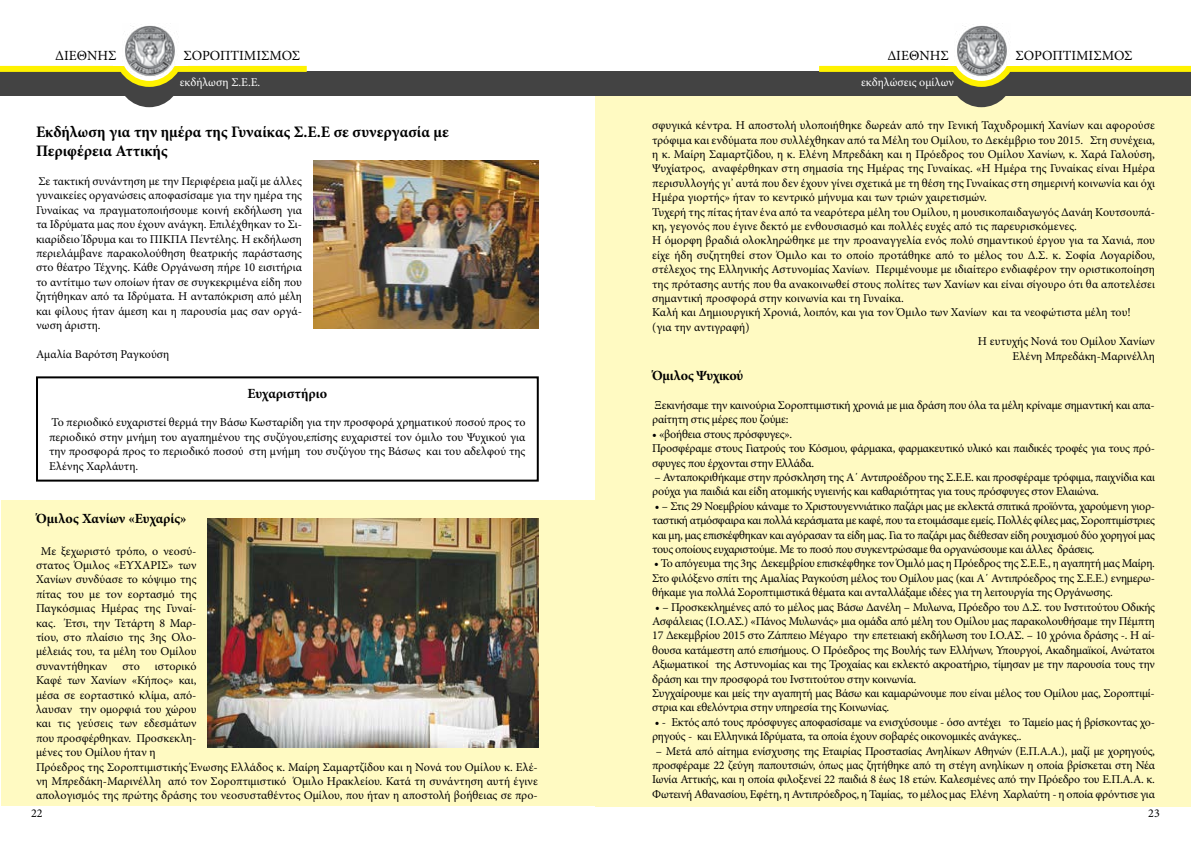
<style>
.page{position:relative;width:1191px;height:842px;background:#fff}
.page>*{position:absolute;margin:0;border:0;box-sizing:border-box;transform-origin:0 0}
.t1{font:700 16px/19.2px "Minion Pro";color:#000}
.t2{font:700 14px "Minion Pro";letter-spacing:-.01em;color:#000}
.t3{font:14px "Minion Pro";color:#000}
.t4{font:12px/14.4px "Minion Pro";letter-spacing:-.01em;color:#000}
.t5{font:12px "Minion Pro";color:#fff}
</style>
<div class="page">
<div style="left:1px;top:500px;width:595px;height:306px;background:#fffac2"></div>
<div style="left:595px;top:88px;width:596px;height:718px;background:#fffac2"></div>
<div style="left:595px;top:72px;width:596px;height:24px;background:#434343"></div>
<div style="left:819px;top:66px;width:136px;height:6px;background:#fff200"></div>
<div style="left:1006px;top:66px;width:185px;height:6px;background:#fff200"></div>
<svg style="left:943px;top:65px;width:76px;height:42px"></svg>
<div style="left:945px;top:50px;width:74px;height:16px;background:#fff"></div>
<img style="left:954px;top:25px;width:56px;height:51px">
<div style="left:0;top:72px;width:595px;height:24px;background:#434343"></div>
<div style="left:0;top:66px;width:123px;height:6px;background:#fff200"></div>
<div style="left:177px;top:66px;width:130px;height:6px;background:#fff200"></div>
<svg style="left:111px;top:65px;width:77px;height:42px"></svg>
<div style="left:113px;top:50px;width:74px;height:16px;background:#fff"></div>
<img style="left:122px;top:25px;width:56px;height:51px">
<img style="left:207px;top:519px;width:332px;height:228px">
<img style="left:314px;top:160px;width:225px;height:169px">
<div style="left:36px;top:376px;width:503px;height:106px;border:2px solid #000"></div>
<p class="t3" style="left:55px;top:46px;width:63px">ΔΙΕΘΝΗΣ</p>
<p class="t3" style="left:183px;top:46px;width:118px">ΣΟΡΟΠΤΙΜΙΣΜΟΣ</p>
<p class="t5" style="left:180px;top:74px;width:82px">εκδήλωση Σ.Ε.Ε.</p>
<h1 class="t1" style="left:36px;top:122px;width:414px">Εκδήλωση για την ημέρα της Γυναίκας Σ.Ε.Ε σε συνεργασία με<br>Περιφέρεια Αττικής</h1>
<p class="t4" style="left:36px;top:174px;width:267px;text-align:justify">Σε τακτική συνάντηση με την Περιφέρεια μαζί με άλλες γυναικείες οργανώσεις αποφασίσαμε για την ημέρα της Γυναίκας να πραγματοποιήσουμε κοινή εκδήλωση για τα Ιδρύματα μας που έχουν ανάγκη. Επιλέχθηκαν το Σι&shy;κιαρίδειο Ίδρυμα και το ΠΙΚΠΑ Πεντέλης. Η εκδήλωση περιελάμβανε παρακολούθηση θεατρικής παράστασης στο θέατρο Τέχνης. Κάθε Οργάνωση πήρε 10 εισιτήρια το αντίτιμο των οποίων ήταν σε συγκεκριμένα είδη που ζητήθηκαν από τα Ιδρύματα. Η ανταπόκριση από μέλη και φίλους ήταν άμεση και η παρουσία μας σαν οργά&shy;νωση άριστη.</p>
<p class="t4" style="left:36px;top:347px;width:135px">Αμαλία Βαρότση Ραγκούση</p>
<p class="t2" style="left:247px;top:383px;width:81px">Ευχαριστήριο</p>
<p class="t4" style="left:49px;top:415px;width:478px;text-align:justify">Το περιοδικό ευχαριστεί θερμά την Βάσω Κωσταρίδη για την προσφορά χρηματικού ποσού προς το περιοδικό στην μνήμη του αγαπημένου της συζύγου,επίσης ευχαριστεί τον όμιλο του Ψυχικού για την προσφορά προς το περιοδικό ποσού στη μνήμη του συζύγου της Βάσως και του αδελφού της Ελένης Χαρλάυτη.</p>
<p class="t2" style="left:36px;top:509px;width:152px">Όμιλος Χανίων «Ευχαρίς»</p>
<p class="t4" style="left:36px;top:543px;width:162px;text-align:justify;text-indent:5px">Με ξεχωριστό τρόπο, ο νεοσύ&shy;στατος Όμιλος «ΕΥΧΑΡΙΣ» των Χανίων συνδύασε το κόψιμο της πίτας του με τον εορτασμό της Παγκόσμιας Ημέρας της Γυναί&shy;κας. Έτσι, την Τετάρτη 8 Μαρ&shy;τίου, στο πλαίσιο της 3ης Ολο&shy;μέλειάς του, τα μέλη του Ομίλου συναντήθηκαν</p>
<p class="t4" style="left:36px;top:659px;width:503px;text-indent:119px">ιστορικό<br>Καφέ των Χανίων «Κήπος» και,<br>μέσα σε εορταστικό κλίμα, από-<br>λαυσαν την ομορφιά του χώρου<br>και τις γεύσεις των εδεσμάτων<br>που προσφέρθηκαν. Προσκεκλη-<br>μένες του Ομίλου ήταν η<br>Πρόεδρος της Σοροπτιμιστικής Ένωσης Ελλάδος κ. Μαίρη Σαμαρτζίδου και η Νονά του Ομίλου κ. Ελέ&shy;νη Μπρεδάκη-Μαρινέλλη από τον Σοροπτιμιστικό Όμιλο Ηρακλείου. Κατά τη συνάντηση αυτή έγινε απολογισμός της πρώτης δράσης του νεοσυσταθέντος Ομίλου, που ήταν η αποστολή βοήθειας σε προ-</p>
<p class="t4" style="left:122px;top:659px;width:19px">στο</p>
<p class="t3" style="left:887px;top:46px;width:63px">ΔΙΕΘΝΗΣ</p>
<p class="t3" style="left:1015px;top:46px;width:118px">ΣΟΡΟΠΤΙΜΙΣΜΟΣ</p>
<p class="t5" style="left:861px;top:74px;width:94px">εκδηλώσεις ομίλων</p>
<p class="t4" style="left:652px;top:118px;width:504px">σφυγικά κέντρα. Η αποστολή υλοποιήθηκε δωρεάν από την Γενική Ταχυδρομική Χανίων και αφορούσε</p>
<p class="t4" style="left:652px;top:133px;width:504px">τρόφιμα και ενδύματα που συλλέχθηκαν από τα Μέλη του Ομίλου, το Δεκέμβριο του 2015. Στη συνέχεια,</p>
<p class="t4" style="left:652px;top:147px;width:504px">η κ. Μαίρη Σαμαρτζίδου, η κ. Ελένη Μπρεδάκη και η Πρόεδρος του Ομίλου Χανίων, κ. Χαρά Γαλούση,</p>
<p class="t4" style="left:652px;top:161px;width:504px">Ψυχίατρος, αναφέρθηκαν στη σημασία της Ημέρας της Γυναίκας. «Η Ημέρα της Γυναίκας είναι Ημέρα</p>
<p class="t4" style="left:652px;top:176px;width:504px">περισυλλογής γι’ αυτά που δεν έχουν γίνει σχετικά με τη θέση της Γυναίκας στη σημερινή κοινωνία και όχι</p>
<p class="t4" style="left:652px;top:190px;width:336px">Ημέρα γιορτής» ήταν το κεντρικό μήνυμα και των τριών χαιρετισμών.</p>
<p class="t4" style="left:652px;top:205px;width:504px">Τυχερή της πίτας ήταν ένα από τα νεαρότερα μέλη του Ομίλου, η μουσικοπαιδαγωγός Δανάη Κουτσουπά-</p>
<p class="t4" style="left:652px;top:219px;width:426px">κη, γεγονός που έγινε δεκτό με ενθουσιασμό και πολλές ευχές από τις παρευρισκόμενες.</p>
<p class="t4" style="left:652px;top:233px;width:504px">Η όμορφη βραδιά ολοκληρώθηκε με την προαναγγελία ενός πολύ σημαντικού έργου για τα Χανιά, που</p>
<p class="t4" style="left:652px;top:248px;width:504px">είχε ήδη συζητηθεί στον Όμιλο και το οποίο προτάθηκε από το μέλος του Δ.Σ. κ. Σοφία Λογαρίδου,</p>
<p class="t4" style="left:652px;top:262px;width:504px">στέλεχος της Ελληνικής Αστυνομίας Χανίων. Περιμένουμε με ιδιαίτερο ενδιαφέρον την οριστικοποίηση</p>
<p class="t4" style="left:652px;top:277px;width:504px">της πρότασης αυτής που θα ανακοινωθεί στους πολίτες των Χανίων και είναι σίγουρο ότι θα αποτελέσει</p>
<p class="t4" style="left:652px;top:291px;width:253px">σημαντική προσφορά στην κοινωνία και τη Γυναίκα.</p>
<p class="t4" style="left:652px;top:305px;width:480px">Καλή και Δημιουργική Χρονιά, λοιπόν, και για τον Όμιλο των Χανίων και τα νεοφώτιστα μέλη του!</p>
<p class="t4" style="left:652px;top:320px;width:99px">(για την αντιγραφή)</p>
<p class="t4" style="left:978px;top:334px;width:178px">Η ευτυχής Νονά του Ομίλου Χανίων</p>
<p class="t4" style="left:1012px;top:349px;width:144px">Ελένη Μπρεδάκη-Μαρινέλλη</p>
<p class="t2" style="left:652px;top:366px;width:93px">Όμιλος Ψυχικού</p>
<p class="t4" style="left:652px;top:398px;width:504px">Ξεκινήσαμε την καινούρια Σοροπτιμιστική χρονιά με μια δράση που όλα τα μέλη κρίναμε σημαντική και απα&shy;ραίτητη στις μέρες που ζούμε:</p>
<p class="t4" style="left:652px;top:427px;width:504px">• «βοήθεια στους πρόσφυγες».<br>Προσφέραμε στους Γιατρούς του Κόσμου, φάρμακα, φαρμακευτικό υλικό και παιδικές τροφές για τους πρό&shy;σφυγες που έρχονται στην Ελλάδα.</p>
<p class="t4" style="left:652px;top:470px;width:504px">– Ανταποκριθήκαμε στην πρόσκληση της Α΄ Αντιπροέδρου της Σ.Ε.Ε. και προσφέραμε τρόφιμα, παιχνίδια και ρούχα για παιδιά και είδη ατομικής υγιεινής και καθαριότητας για τους πρόσφυγες στον Ελαιώνα.</p>
<p class="t4" style="left:652px;top:499px;width:504px;text-align:justify">• – Στις 29 Νοεμβρίου κάναμε το Χριστουγεννιάτικο παζάρι μας με εκλεκτά σπιτικά προϊόντα, χαρούμενη γιορ&shy;ταστική ατμόσφαιρα και πολλά κεράσματα με καφέ, που τα ετοιμάσαμε εμείς. Πολλές φίλες μας, Σοροπτιμίστριες και μη, μας επισκέφθηκαν και αγόρασαν τα είδη μας. Για το παζάρι μας διέθεσαν είδη ρουχισμού δύο χορηγοί μας τους οποίους ευχαριστούμε. Με το ποσό που συγκεντρώσαμε θα οργανώσουμε και άλλες δράσεις.</p>
<p class="t4" style="left:652px;top:556px;width:504px;text-align:justify">• Το απόγευμα της 3ης Δεκεμβρίου επισκέφθηκε τον Όμιλό μας η Πρόεδρος της Σ.Ε.Ε., η αγαπητή μας Μαίρη.<br>Στο φιλόξενο σπίτι της Αμαλίας Ραγκούση μέλος του Ομίλου μας (και Α΄ Αντιπρόεδρος της Σ.Ε.Ε.) ενημερω&shy;θήκαμε για πολλά Σοροπτιμιστικά θέματα και ανταλλάξαμε ιδέες για τη λειτουργία της Οργάνωσης.</p>
<p class="t4" style="left:652px;top:600px;width:504px">• – Προσκεκλημένες από το μέλος μας Βάσω Δανέλη – Μυλωνα, Πρόεδρο του Δ.Σ. του Ινστιτούτου Οδικής Ασφάλειας (Ι.Ο.ΑΣ.) «Πάνος Μυλωνάς» μια ομάδα από μέλη του Ομίλου μας παρακολουθήσαμε την Πέμπτη 17 Δεκεμβρίου 2015 στο Ζάππειο Μέγαρο την επετειακή εκδήλωση του Ι.Ο.ΑΣ. – 10 χρόνια δράσης -. Η αί&shy;θουσα κατάμεστη από επισήμους. Ο Πρόεδρος της Βουλής των Ελλήνων, Υπουργοί, Ακαδημαϊκοί, Ανώτατοι Αξιωματικοί της Αστυνομίας και της Τροχαίας και εκλεκτό ακροατήριο, τίμησαν με την παρουσία τους την δράση και την προσφορά του Ινστιτούτου στην κοινωνία.<br>Συγχαίρουμε και μείς την αγαπητή μας Βάσω και καμαρώνουμε που είναι μέλος του Ομίλου μας, Σοροπτιμί&shy;στρια και εθελόντρια στην υπηρεσία της Κοινωνίας.</p>
<p class="t4" style="left:652px;top:715px;width:504px">• - Εκτός από τους πρόσφυγες αποφασίσαμε να ενισχύσουμε - όσο αντέχει το Ταμείο μας ή βρίσκοντας χο&shy;ρηγούς - και Ελληνικά Ιδρύματα, τα οποία έχουν σοβαρές οικονομικές ανάγκες..</p>
<p class="t4" style="left:652px;top:744px;width:504px;text-align:center">– Μετά από αίτημα ενίσχυσης της Εταιρίας Προστασίας Ανηλίκων Αθηνών (Ε.Π.Α.Α.), μαζί με χορηγούς, προσφέραμε 22 ζεύγη παπουτσιών, όπως μας ζητήθηκε από τη στέγη ανηλίκων η οποία βρίσκεται στη Νέα Ιωνία Αττικής, και η οποία φιλοξενεί 22 παιδιά 8 έως 18 ετών. Καλεσμένες από την Πρόεδρο του Ε.Π.Α.Α. κ.<br>Φωτεινή Αθανασίου, Εφέτη, η Αντιπρόεδρος, η Ταμίας, το μέλος μας Ελένη Χαρλαύτη - η οποία φρόντισε για</p>
<p class="t4" style="left:31px;top:806px;width:13px">22</p>
<p class="t4" style="left:1148px;top:806px;width:13px">23</p>
</div>
